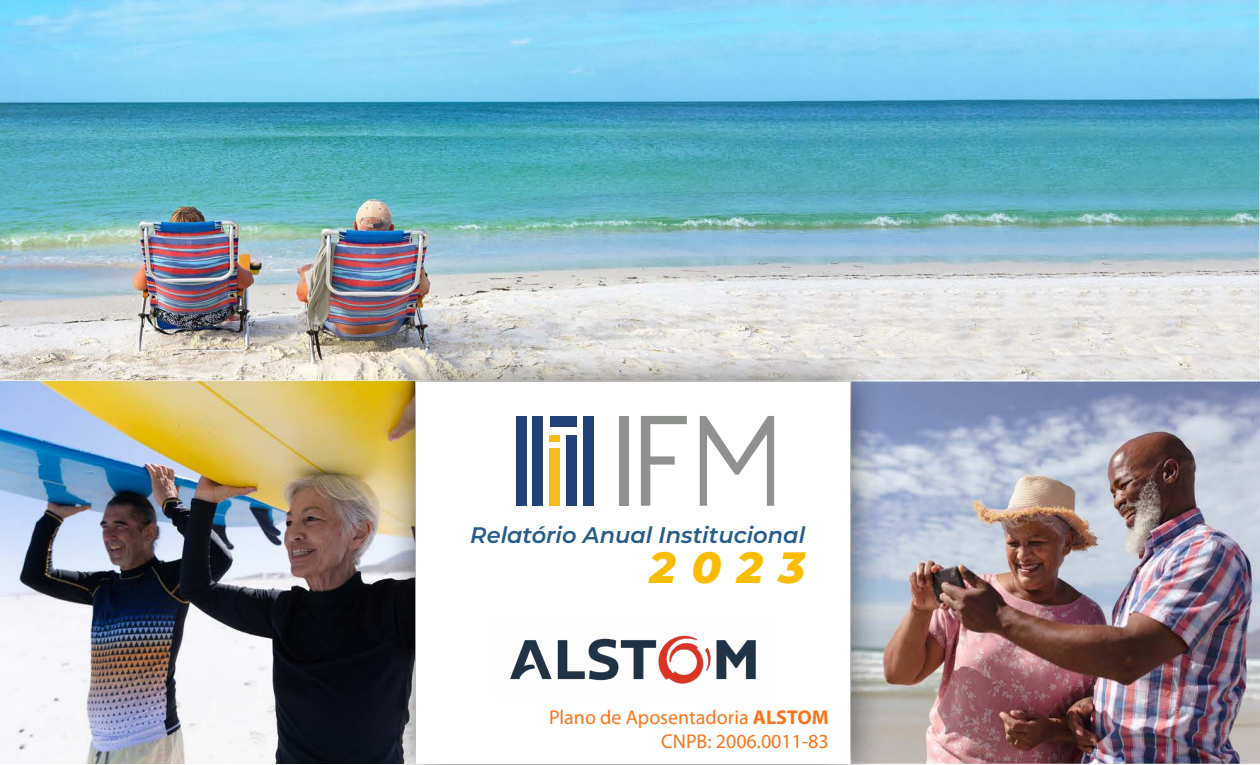
<style>
.page{position:relative;width:1260px;height:765px;background:#fff}
.page>*{position:absolute;margin:0;border:0;box-sizing:border-box;transform-origin:0 0}
.t1{font:italic 800 43.75px "Montserrat";color:#fabc00}
.t2{font:italic 600 22.5px "Montserrat";color:#265c8c}
.t3{font:20px/24px "Myriad Pro";color:#f9751c;text-align:right}
.s1{font-weight:700}
</style>
<div class="page">
<img style="left:1px;top:0;width:1258px;height:764px">
<div style="left:383px;top:350px;width:500px;height:415px;background:#000;opacity:.57"></div>
<div style="left:416px;top:382px;width:434px;height:382px;background:#fff"></div>
<div style="left:619px;top:416px;width:10px;height:90px;background:#8f918f"></div>
<svg style="left:641px;top:416px;width:46px;height:90px"></svg>
<svg style="left:700px;top:416px;width:74px;height:90px"></svg>
<div style="left:516px;top:416px;width:10px;height:90px;background:#214277"></div>
<div style="left:533px;top:416px;width:10px;height:90px;background:#214277"></div>
<div style="left:583px;top:416px;width:11px;height:90px;background:#214277"></div>
<div style="left:549px;top:449px;width:11px;height:57px;background:#f7bb1b"></div>
<div style="left:566px;top:435px;width:11px;height:71px;background:#214277"></div>
<div style="left:549px;top:435px;width:11px;height:7px;background:#f7bb1b"></div>
<div style="left:550px;top:416px;width:27px;height:11px;background:#214277"></div>
<img style="left:510px;top:635px;width:246px;height:49px">
<p class="t2" style="left:470px;top:519px;width:336px">Relatório Anual Institucional</p>
<h1 class="t1" style="left:650px;top:536px;width:157px">2023</h1>
<p class="t3" style="left:549px;top:704px;width:281px">Plano de Aposentadoria <span class="s1">ALSTOM<br></span>CNPB: 2006.0011-83</p>
</div>
